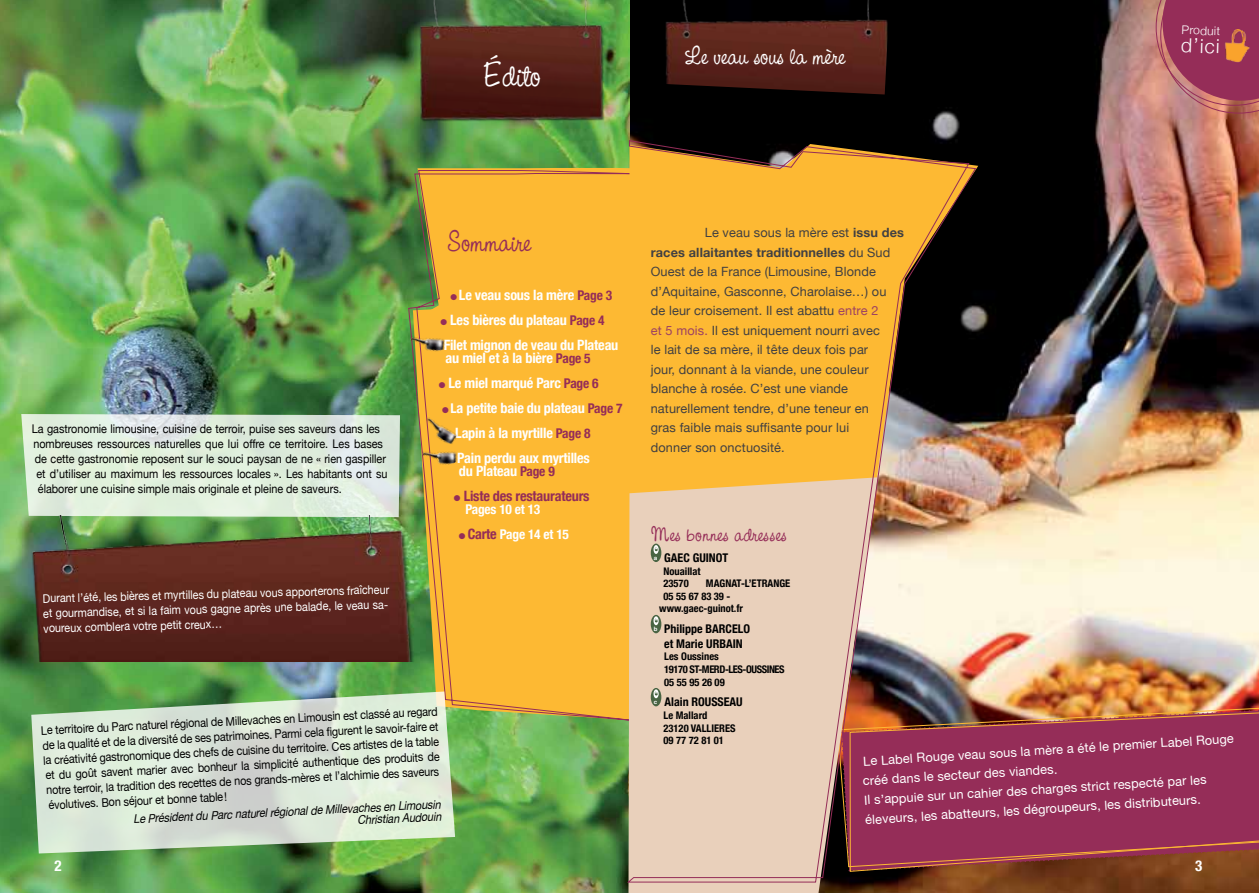
<style>
.page{position:relative;width:1259px;height:893px;background:#fff}
.page>*{position:absolute;margin:0;border:0;box-sizing:border-box;transform-origin:0 0}
.t1{font:36px "CAC Pinafore";letter-spacing:-.02em;color:#fff}
.t2{font:30.15px "CAC Pinafore";letter-spacing:-.015em;color:#952d58}
.t3{font:27px "CAC Pinafore";letter-spacing:-.02em;color:#fff}
.t4{font:22.5px "CAC Pinafore";color:#952d58}
.t5{font:300 19.5px "Helvetica Neue";color:#fff}
.t6{font:700 condensed 15px "Helvetica Neue";color:#fff}
.t7{font:700 condensed 14.25px/13.4px "Helvetica Neue";letter-spacing:-.015em;color:#fff}
.t8{font:700 condensed 14.25px "Helvetica Neue";letter-spacing:-.015em;color:#952d58}
.t9{font:700 condensed 13.35px "Helvetica Neue";letter-spacing:-.015em;color:#fff}
.t10{font:12.75px/19.5px "Helvetica Neue";letter-spacing:.01em;color:#414042}
.t11{font:12.75px/20.2px "Helvetica Neue";color:#fff}
.t12{font:12px/14.9px "Helvetica Neue";color:#000;scale:.9 1}
.t13{font:12px/14.7px "Helvetica Neue";color:#fff;scale:.9 1}
.t14{font:italic 12px/12.5px "Helvetica Neue";color:#000;text-align:right;scale:.9 1}
.t15{font:700 condensed 12px/14.4px "Helvetica Neue";color:#000;text-align:center}
.t16{font:300 12px "Helvetica Neue";color:#fff}
.t17{font:700 condensed 10.5px/12.6px "Helvetica Neue";color:#000}
.t18{font:700 condensed 10.5px/12.6px "Helvetica Neue";letter-spacing:-.04em;color:#000}
.s1{color:#952d58}
.s2{font-size:13.35px;color:#952d58}
.s3{font-size:13.35px}
.s4{font-size:14.25px;color:#952d58}
.s5{font-weight:700}
.s6{color:#9d4262}
</style>
<div class="page">
<img style="left:0;top:0;width:1259px;height:893px">
<svg style="left:408px;top:170px;width:218px;height:551px;background:#f1b534"></svg>
<img style="left:644px;top:0;width:245px;height:95px">
<img style="left:401px;top:0;width:218px;height:139px">
<svg style="left:31px;top:691px;width:424px;height:162px;background:#c9dbc3"></svg>
<svg style="left:21px;top:414px;width:379px;height:101px;background:#deecdc"></svg>
<img style="left:12px;top:515px;width:437px;height:147px">
<img style="left:407px;top:321px;width:43px;height:37px">
<img style="left:422px;top:410px;width:41px;height:36px">
<img style="left:418px;top:434px;width:44px;height:39px">
<svg style="left:1155px;top:0;width:104px;height:113px;background:#a54862"></svg>
<svg style="left:976px;top:867px;width:283px;height:5px"></svg>
<svg style="left:976px;top:706px;width:283px;height:161px;background:#983651"></svg>
<svg style="left:628px;top:883px;width:249px;height:10px;background:#bfa690"></svg>
<svg style="left:626px;top:140px;width:350px;height:743px;background:#cfa26b"></svg>
<img style="left:1221px;top:29px;width:29px;height:43px">
<h1 class="t1" style="left:483px;top:53px;width:59px">Édito</h1>
<h3 class="t3" style="left:685px;top:39px;width:162px">Le veau sous la mère</h3>
<p class="t16" style="left:1182px;top:22px;width:40px;rotate:2deg">Produit</p>
<h3 class="t5" style="left:1181px;top:33px;width:40px;rotate:2deg">d’ici</h3>
<p class="t12" style="left:32px;top:422px;width:388px">La gastronomie limousine, cuisine de terroir, puise ses saveurs dans les</p>
<p class="t12" style="left:33px;top:437px;width:390px">nombreuses ressources naturelles que lui offre ce territoire. Les bases</p>
<p class="t12" style="left:35px;top:452px;width:391px">de cette gastronomie reposent sur le souci paysan de ne « rien gaspiller</p>
<p class="t12" style="left:36px;top:467px;width:391px">et d’utiliser au maximum les ressources locales ». Les habitants ont su</p>
<p class="t12" style="left:38px;top:482px;width:339px">élaborer une cuisine simple mais originale et pleine de saveurs.</p>
<p class="t13" style="left:42px;top:592px;width:392px;rotate:-2deg">Durant l’été, les bières et myrtilles du plateau vous apporterons fraîcheur et gourmandise, et si la faim vous gagne après une balade, le veau sa&shy;voureux comblera votre petit creux…</p>
<h2 class="t2" style="left:447px;top:223px;width:85px">Sommaire</h2>
<p class="t7" style="left:450px;top:288px;width:163px"><span class="s1">●</span> Le veau sous la mère <span class="s2">Page 3</span></p>
<p class="t7" style="left:440px;top:313px;width:166px"><span class="s1">●</span> Les bières du plateau <span class="s2">Page 4</span></p>
<p class="t7" style="left:445px;top:338px;width:174px;text-indent:-10px"><span class="s1">●</span> Filet mignon de veau du Plateau au miel et à la bière <span class="s2">Page 5</span></p>
<p class="t7" style="left:439px;top:376px;width:161px"><span class="s1">●</span> Le miel marqué Parc <span class="s2">Page 6</span></p>
<p class="t7" style="left:442px;top:401px;width:182px"><span class="s1">●</span> <span class="s3">L</span>a petite baie du plateau <span class="s2">Page 7</span></p>
<p class="t7" style="left:445px;top:426px;width:146px"><span class="s1">●</span> Lapin à la myrtille <span class="s2">Page 8</span></p>
<p class="t7" style="left:459px;top:451px;width:132px;text-indent:-10px"><span class="s1">●</span> Pain perdu aux myrtilles du Plateau <span class="s2">Page 9</span></p>
<p class="t8" style="left:454px;top:487px;width:137px">● Liste des restaurateurs</p>
<p class="t9" style="left:465px;top:502px;width:77px">Pages 10 et 13</p>
<p class="t9" style="left:459px;top:526px;width:112px"><span class="s1">●</span> <span class="s4">Carte</span> Page 14 et 15</p>
<p class="t12" style="left:41px;top:723px;width:443px;rotate:-3deg">Le territoire du Parc naturel régional de Millevaches en Limousin est classé au regard de la qualité et de la diversité de ses patrimoines. Parmi cela fi gurent le savoir-faire et la créativité gastronomique des chefs de cuisine du territoire. Ces artistes de la table et du goût savent marier avec bonheur la simplicité authentique des produits de notre terroir, la tradition des recettes de nos grands-mères et l’alchimie des saveurs évolutives. Bon séjour et bonne table!</p>
<p class="t14" style="left:133px;top:813px;width:343px;rotate:-3deg">Le Président du Parc naturel régional de Millevaches en Limousin<br>Christian Audouin</p>
<p class="t10" style="left:651px;top:223px;width:255px;text-indent:54px">Le veau sous la mère est <span class="s5">issu des races allaitantes traditionnelles</span> du Sud Ouest de la France (Limousine, Blonde d’Aquitaine, Gasconne, Charolaise…) ou de leur croisement. Il est abattu <span class="s6">entre 2<br>et 5 mois.</span> Il est uniquement nourri avec<br>le lait de sa mère, il tête deux fois par<br>jour, donnant à la viande, une couleur blanche à rosée. C’est une viande naturellement tendre, d’une teneur en<br>gras faible mais suffisante pour lui<br>donner son onctuosité.</p>
<h3 class="t4" style="left:651px;top:521px;width:137px">Mes bonnes adresses</h3>
<p class="t15" style="left:654px;top:550px;width:76px"><sup>a</sup> GAEC GUINOT</p>
<p class="t17" style="left:663px;top:564px;width:39px">Nouaillat<br>23570</p>
<p class="t17" style="left:706px;top:577px;width:86px">MAGNAT-L’ETRANGE</p>
<p class="t17" style="left:663px;top:590px;width:68px">05 55 67 83 39 -</p>
<p class="t17" style="left:659px;top:602px;width:85px">www.gaec-guinot.fr</p>
<p class="t15" style="left:654px;top:622px;width:98px"><sup>b</sup> Philippe BARCELO et Marie URBAIN</p>
<p class="t18" style="left:664px;top:650px;width:122px">Les Oussines<br>19170 ST-MERD-LES-OUSSINES<br>05 55 95 26 09</p>
<p class="t15" style="left:654px;top:695px;width:90px"><sup>c</sup> Alain ROUSSEAU</p>
<p class="t17" style="left:663px;top:709px;width:74px">Le Mallard<br>23120 VALLIERES<br>09 77 72 81 01</p>
<p class="t11" style="left:861px;top:749px;width:374px;rotate:-3deg">Le Label Rouge veau sous la mère a été le premier Label Rouge créé dans le secteur des viandes.</p>
<p class="t11" style="left:863px;top:789px;width:344px;line-height:19.5px;rotate:-3deg">Il s’appuie sur un cahier des charges strict respecté par les éleveurs, les abatteurs, les dégroupeurs, les distributeurs.</p>
<p class="t6" style="left:55px;top:857px;width:9px">2</p>
<p class="t6" style="left:1195px;top:857px;width:9px">3</p>
</div>
